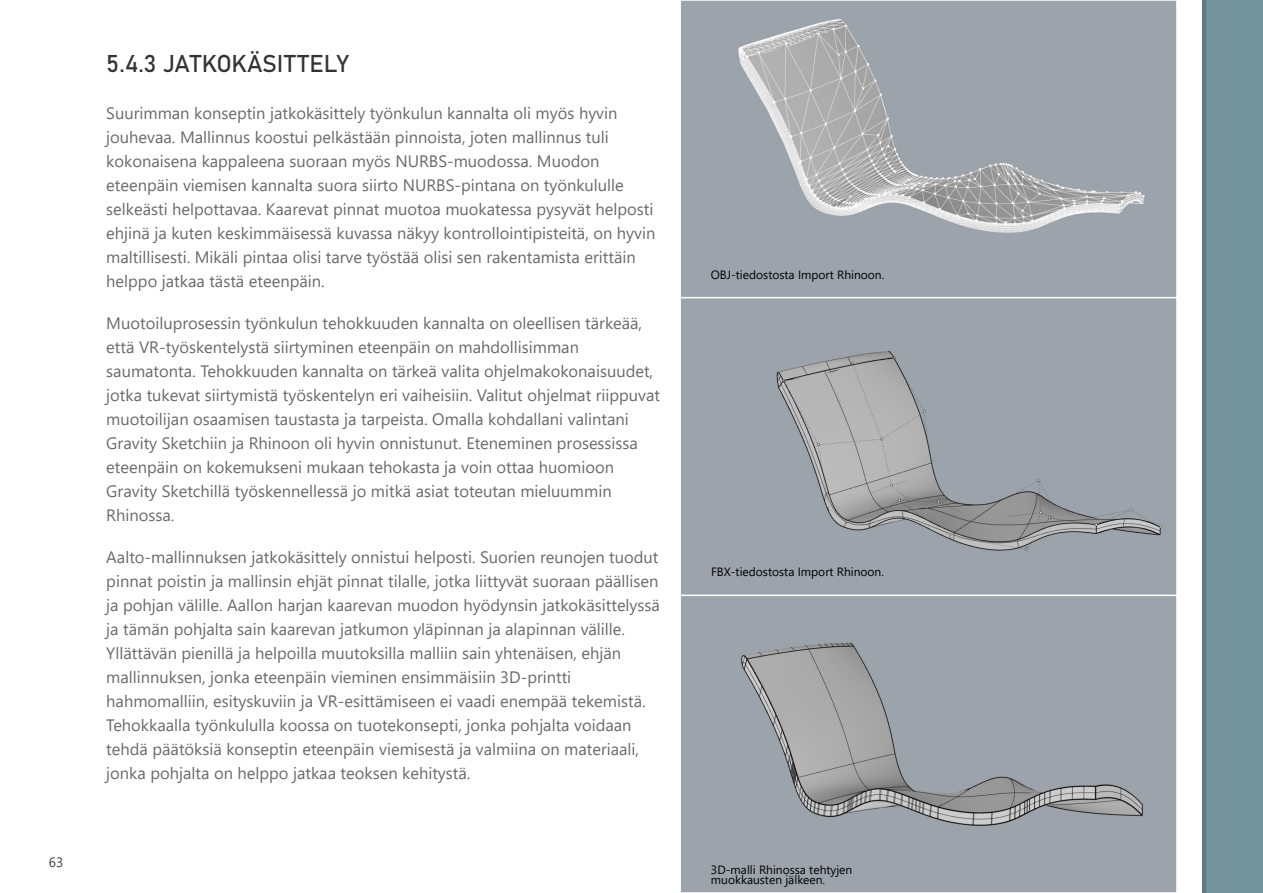
<style>
.page{position:relative;width:1263px;height:893px;background:#fff}
.page>*{position:absolute;margin:0;border:0;box-sizing:border-box;transform-origin:0 0}
.t1{font:24px "Bahnschrift";letter-spacing:-.01em;color:#333}
.t2{font:16.5px/24px "Segoe UI";color:#6a6a6a}
.t3{font:13.5px "Segoe UI";color:#404040}
.t4{font:12px/10.5px "Segoe UI";color:#000}
</style>
<div class="page">
<svg style="left:1202px;top:0;width:1px;height:893px"></svg>
<div style="left:1203px;top:0;width:60px;height:893px;background:#73939d"></div>
<img style="left:683px;top:3px;width:491px;height:887px">
<div style="left:680px;top:298px;width:497px;height:297px;border:2px solid #fff"></div>
<div style="left:680px;top:0;width:497px;height:298px;border:2px solid #fff"></div>
<div style="left:680px;top:595px;width:497px;height:298px;border:2px solid #fff"></div>
<p class="t3" style="left:49px;top:857px;width:16px">63</p>
<h1 class="t1" style="left:106px;top:53px;width:244px">5.4.3 JATKOKÄSITTELY</h1>
<p class="t2" style="left:106px;top:102px;width:551px">Suurimman konseptin jatkokäsittely työnkulun kannalta oli myös hyvin jouhevaa. Mallinnus koostui pelkästään pinnoista, joten mallinnus tuli kokonaisena kappaleena suoraan myös NURBS-muodossa. Muodon eteenpäin viemisen kannalta suora siirto NURBS-pintana on työnkululle selkeästi helpottavaa. Kaarevat pinnat muotoa muokatessa pysyvät helposti ehjinä ja kuten keskimmäisessä kuvassa näkyy kontrollointipisteitä, on hyvin maltillisesti. Mikäli pintaa olisi tarve työstää olisi sen rakentamista erittäin helppo jatkaa tästä eteenpäin.</p>
<p class="t2" style="left:106px;top:312px;width:555px">Muotoiluprosessin työnkulun tehokkuuden kannalta on oleellisen tärkeää, että VR-työskentelystä siirtyminen eteenpäin on mahdollisimman saumatonta. Tehokkuuden kannalta on tärkeä valita ohjelmakokonaisuudet, jotka tukevat siirtymistä työskentelyn eri vaiheisiin. Valitut ohjelmat riippuvat muotoilĳan osaamisen taustasta ja tarpeista. Omalla kohdallani valintani Gravity Sketchiin ja Rhinoon oli hyvin onnistunut. Eteneminen prosessissa eteenpäin on kokemukseni mukaan tehokasta ja voin ottaa huomioon Gravity Sketchillä työskennellessä jo mitkä asiat toteutan mieluummin Rhinossa.</p>
<p class="t2" style="left:106px;top:546px;width:555px">Aalto-mallinnuksen jatkokäsittely onnistui helposti. Suorien reunojen tuodut pinnat poistin ja mallinsin ehjät pinnat tilalle, jotka liittyvät suoraan päällisen ja pohjan välille. Aallon harjan kaarevan muodon hyödynsin jatkokäsittelyssä ja tämän pohjalta sain kaarevan jatkumon yläpinnan ja alapinnan välille.<br>Yllättävän pienillä ja helpoilla muutoksilla malliin sain yhtenäisen, ehjän mallinnuksen, jonka eteenpäin vieminen ensimmäisiin 3D-printti hahmomalliin, esityskuviin ja VR-esittämiseen ei vaadi enempää tekemistä.<br>Tehokkaalla työnkululla koossa on tuotekonsepti, jonka pohjalta voidaan tehdä päätöksiä konseptin eteenpäin viemisestä ja valmiina on materiaali, jonka pohjalta on helppo jatkaa teoksen kehitystä.</p>
<p class="t4" style="left:711px;top:270px;width:175px">OBJ-tiedostosta Import Rhinoon.</p>
<p class="t4" style="left:711px;top:568px;width:174px">FBX-tiedostosta Import Rhinoon.</p>
<p class="t4" style="left:711px;top:865px;width:143px">3D-malli Rhinossa tehtyjen muokkausten jälkeen.</p>
</div>
